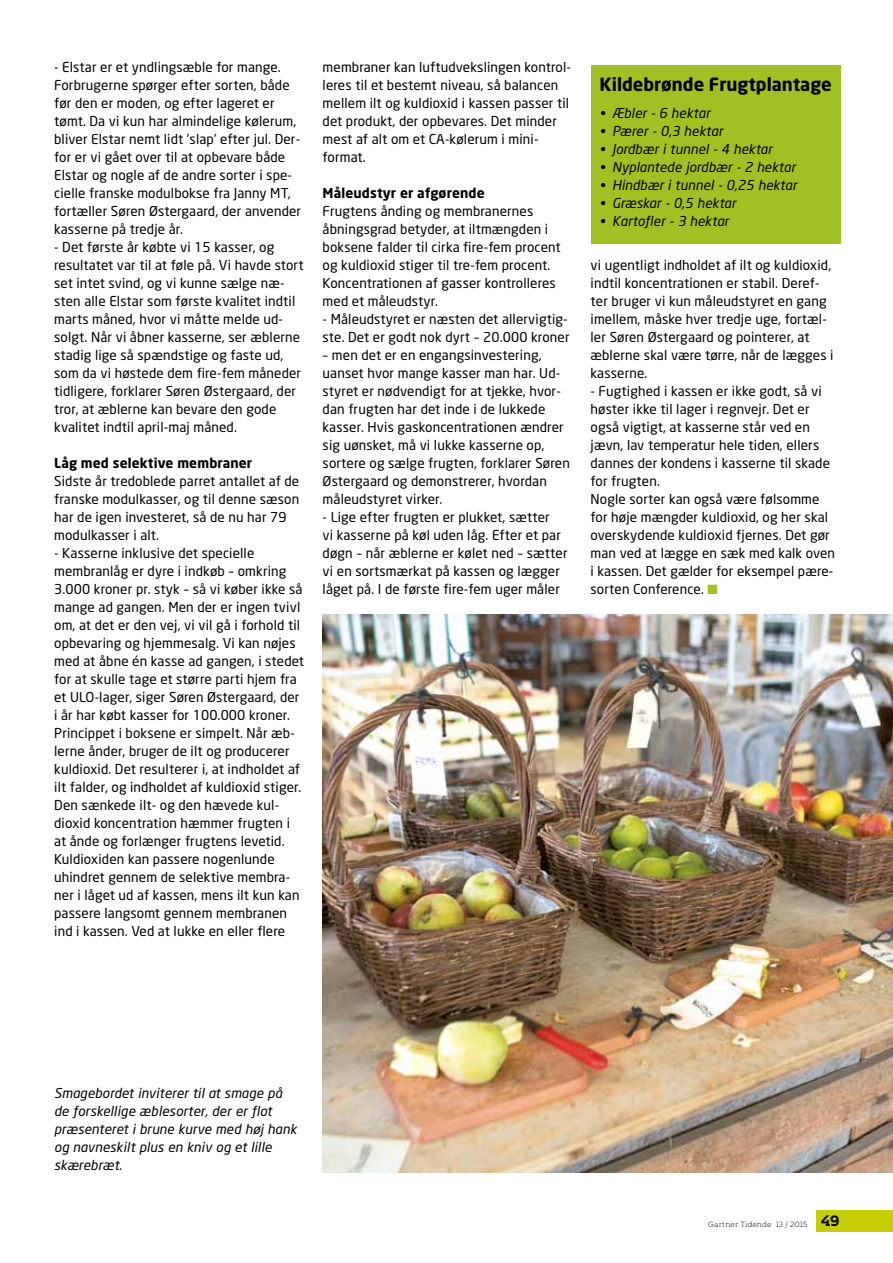
<style>
.page{position:relative;width:893px;height:1263px;background:#fff}
.page>*{position:absolute;margin:0;border:0;box-sizing:border-box;transform-origin:0 0}
.t1{font:700 18px "Neo Sans";color:#000}
.t2{font:13.5px/18px "Neo Sans";letter-spacing:.01em;color:#000}
.t3{font:italic 13.5px/18px "Neo Sans";letter-spacing:.01em;color:#000}
.t4{font:700 13.5px "Neo Sans";letter-spacing:.01em;color:#000}
.t5{font:300 7.5px "Kontrapunkt Bob";color:#000}
.s1{color:#a1c024}
.s2{font-weight:700;font-size:15px}
</style>
<div class="page">
<div style="left:816px;top:1210px;width:77px;height:21px;background:#c7ce05"></div>
<div style="left:591px;top:65px;width:250px;height:178px;background:#a1c024"></div>
<img style="left:323px;top:614px;width:570px;height:558px">
<p class="t2" style="left:54px;top:58px;width:248px">- Elstar er et yndlingsæble for mange.<br>Forbrugerne spørger efter sorten, både før den er moden, og efter lageret er tømt. Da vi kun har almindelige kølerum, bliver Elstar nemt lidt ’slap’ efter jul. Der&shy;for er vi gået over til at opbevare både Elstar og nogle af de andre sorter i spe&shy;cielle franske modulbokse fra Janny MT, fortæller Søren Østergaard, der anvender kasserne på tredje år.</p>
<p class="t2" style="left:54px;top:238px;width:251px">- Det første år købte vi 15 kasser, og resultatet var til at føle på. Vi havde stort set intet svind, og vi kunne sælge næ&shy;sten alle Elstar som første kvalitet indtil marts måned, hvor vi måtte melde ud&shy;solgt. Når vi åbner kasserne, ser æblerne stadig lige så spændstige og faste ud, som da vi høstede dem fire-fem måneder tidligere, forklarer Søren Østergaard, der tror, at æblerne kan bevare den gode kvalitet indtil april-maj måned.</p>
<p class="t4" style="left:54px;top:454px;width:200px">Låg med selektive membraner</p>
<p class="t2" style="left:54px;top:472px;width:247px">Sidste år tredoblede parret antallet af de franske modulkasser, og til denne sæson har de igen investeret, så de nu har 79 modulkasser i alt.</p>
<p class="t2" style="left:54px;top:544px;width:251px">- Kasserne inklusive det specielle membranlåg er dyre i indkøb – omkring 3.000 kroner pr. styk – så vi køber ikke så mange ad gangen. Men der er ingen tvivl om, at det er den vej, vi vil gå i forhold til opbevaring og hjemmesalg. Vi kan nøjes med at åbne én kasse ad gangen, i stedet for at skulle tage et større parti hjem fra et ULO-lager, siger Søren Østergaard, der i år har købt kasser for 100.000 kroner.<br>Princippet i boksene er simpelt. Når æb&shy;lerne ånder, bruger de ilt og producerer kuldioxid. Det resulterer i, at indholdet af ilt falder, og indholdet af kuldioxid stiger.<br>Den sænkede ilt- og den hævede kul&shy;dioxid koncentration hæmmer frugten i at ånde og forlænger frugtens levetid.<br>Kuldioxiden kan passere nogenlunde uhindret gennem de selektive membra&shy;ner i låget ud af kassen, mens ilt kun kan passere langsomt gennem membranen ind i kassen. Ved at lukke en eller flere</p>
<p class="t2" style="left:323px;top:58px;width:250px">membraner kan luftudvekslingen kontrol&shy;leres til et bestemt niveau, så balancen mellem ilt og kuldioxid i kassen passer til det produkt, der opbevares. Det minder mest af alt om et CA-kølerum i mini&shy;format.</p>
<p class="t4" style="left:323px;top:184px;width:164px">Måleudstyr er afgørende</p>
<p class="t2" style="left:323px;top:202px;width:240px">Frugtens ånding og membranernes åbningsgrad betyder, at iltmængden i boksene falder til cirka fire-fem procent og kuldioxid stiger til tre-fem procent.<br>Koncentrationen af gasser kontrolleres med et måleudstyr.</p>
<p class="t2" style="left:323px;top:310px;width:248px">- Måleudstyret er næsten det allervigtig&shy;ste. Det er godt nok dyrt – 20.000 kroner</p>
<p class="t2" style="left:323px;top:346px;width:249px">– men det er en engangsinvestering, uanset hvor mange kasser man har. Ud&shy;styret er nødvendigt for at tjekke, hvor&shy;dan frugten har det inde i de lukkede kasser. Hvis gaskoncentrationen ændrer sig uønsket, må vi lukke kasserne op, sortere og sælge frugten, forklarer Søren Østergaard og demonstrerer, hvordan måleudstyret virker.</p>
<p class="t2" style="left:323px;top:508px;width:246px">- Lige efter frugten er plukket, sætter<br>vi kasserne på køl uden låg. Efter et par døgn – når æblerne er kølet ned – sætter vi en sortsmærkat på kassen og lægger låget på. I de første fire-fem uger måler</p>
<h1 class="t1" style="left:600px;top:73px;width:234px">Kildebrønde Frugtplantage</h1>
<p class="t3" style="left:600px;top:104px;width:112px">• Æbler - 6 hektar</p>
<p class="t3" style="left:600px;top:122px;width:125px">• Pærer - 0,3 hektar</p>
<p class="t3" style="left:600px;top:140px;width:174px">• Jordbær i tunnel - 4 hektar</p>
<p class="t3" style="left:600px;top:158px;width:198px">• Nyplantede jordbær - 2 hektar</p>
<p class="t3" style="left:600px;top:176px;width:199px">• Hindbær i tunnel - 0,25 hektar</p>
<p class="t3" style="left:600px;top:194px;width:138px">• Græskar - 0,5 hektar</p>
<p class="t3" style="left:600px;top:212px;width:131px">• Kartofler - 3 hektar</p>
<p class="t2" style="left:590px;top:255px;width:245px">vi ugentligt indholdet af ilt og kuldioxid, indtil koncentrationen er stabil. Deref&shy;ter bruger vi kun måleudstyret en gang imellem, måske hver tredje uge, fortæl&shy;ler Søren Østergaard og pointerer, at æblerne skal være tørre, når de lægges i kasserne.</p>
<p class="t2" style="left:590px;top:381px;width:246px">- Fugtighed i kassen er ikke godt, så vi høster ikke til lager i regnvejr. Det er også vigtigt, at kasserne står ved en jævn, lav temperatur hele tiden, ellers dannes der kondens i kasserne til skade for frugten.<br>Nogle sorter kan også være følsomme for høje mængder kuldioxid, og her skal overskydende kuldioxid fjernes. Det gør man ved at lægge en sæk med kalk oven i kassen. Det gælder for eksempel pære&shy;sorten Conference. <span class="s1">■</span></p>
<p class="t3" style="left:54px;top:1084px;width:244px">Smagebordet inviterer til at smage på de forskellige æblesorter, der er flot præsenteret i brune kurve med høj hank og navneskilt plus en kniv og et lille skærebræt.</p>
<p class="t5" style="left:708px;top:1220px;width:133px">Gartner Tidende 13 / 2015 <span class="s2">49</span></p>
</div>
